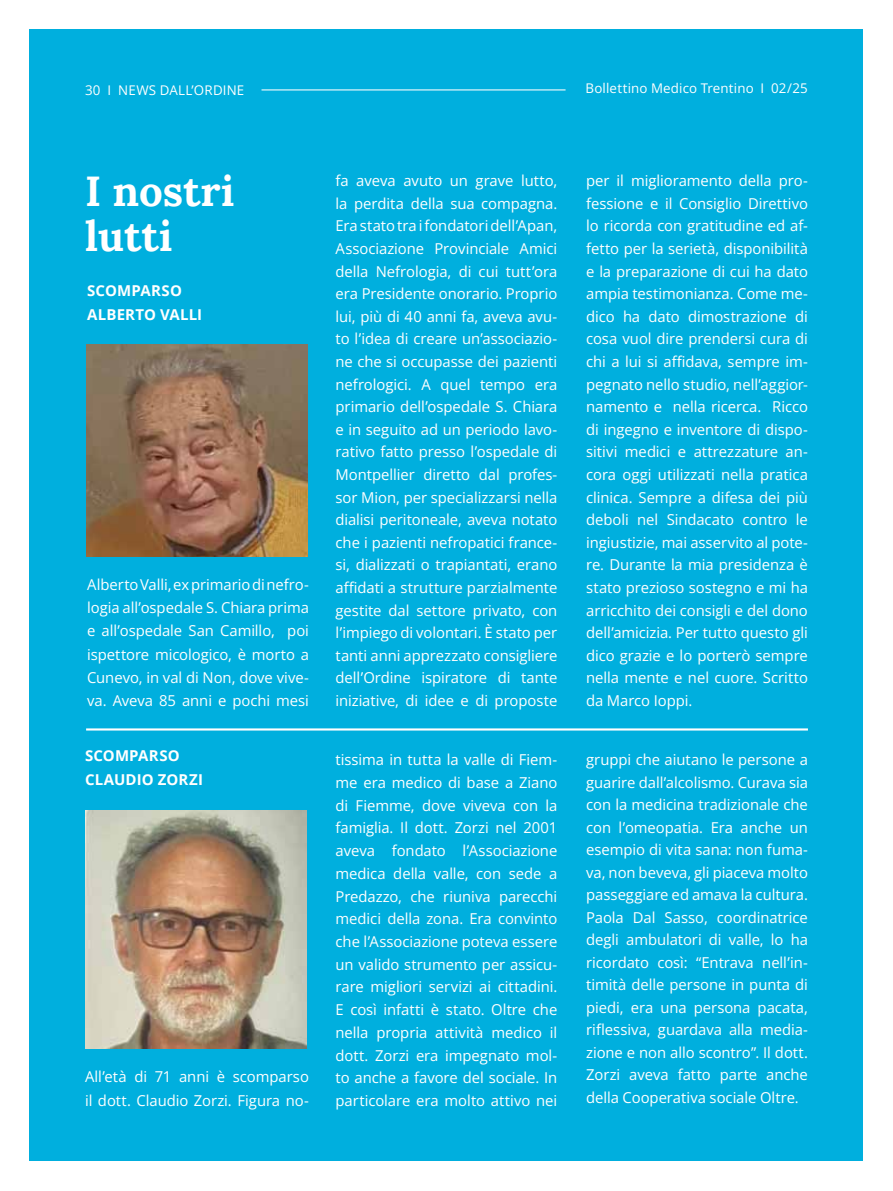
<style>
.page{position:relative;width:893px;height:1191px;background:#fff}
.page>*{position:absolute;margin:0;border:0;box-sizing:border-box;transform-origin:0 0}
.t1{font:700 42px/45px "Lora";color:#fff}
.t2{font:15px/22.6px "Open Sans";letter-spacing:-.005em;color:#fff;text-align:justify}
.t3{font:700 15px/23.2px "Open Sans";letter-spacing:.01em;color:#fff}
.t4{font:13.35px "Open Sans";letter-spacing:.01em;color:#fff}
</style>
<div class="page">
<div style="left:30px;top:30px;width:833px;height:1131px;background:#00afde"></div>
<hr style="left:261px;top:89px;width:305px;height:1px;background:#fff">
<img style="left:86px;top:344px;width:222px;height:212px">
<img style="left:85px;top:810px;width:222px;height:238px">
<hr style="left:86px;top:728px;width:722px;height:2px;background:#fff">
<p class="t4" style="left:85px;top:80px;width:161px">30 I NEWS DALL’ORDINE</p>
<p class="t4" style="left:586px;top:79px;width:224px">Bollettino Medico Trentino I 02/25</p>
<h1 class="t1" style="left:85px;top:165px;width:151px">I nostri lutti</h1>
<p class="t3" style="left:87px;top:279px;width:117px">SCOMPARSO<br>ALBERTO VALLI</p>
<p class="t2" style="left:87px;top:572px;width:223px;line-height:23.2px">Alberto Valli, ex primario di nefro&shy;logia all’ospedale S. Chiara prima e all’ospedale San Camillo, poi ispettore micologico, è morto a Cunevo, in val di Non, dove vive&shy;va. Aveva 85 anni e pochi mesi</p>
<p class="t3" style="left:85px;top:743px;width:120px;line-height:24.3px">SCOMPARSO<br>CLAUDIO ZORZI</p>
<p class="t2" style="left:85px;top:1063px;width:225px;line-height:24.3px">All’età di 71 anni è scomparso il dott. Claudio Zorzi. Figura no-</p>
<p class="t2" style="left:336px;top:169px;width:223px">fa aveva avuto un grave lutto, la perdita della sua compagna.<br>Era stato tra i fondatori dell’Apan, Associazione Provinciale Amici della Nefrologia, di cui tutt’ora era Presidente onorario. Proprio lui, più di 40 anni fa, aveva avu&shy;to l’idea di creare un’associazio&shy;ne che si occupasse dei pazienti nefrologici. A quel tempo era primario dell’ospedale S. Chiara e in seguito ad un periodo lavo&shy;rativo fatto presso l’ospedale di Montpellier diretto dal profes&shy;sor Mion, per specializzarsi nella dialisi peritoneale, aveva notato che i pazienti nefropatici france&shy;si, dializzati o trapiantati, erano affidati a strutture parzialmente gestite dal settore privato, con l’impiego di volontari. È stato per tanti anni apprezzato consigliere dell’Ordine ispiratore di tante iniziative, di idee e di proposte</p>
<p class="t2" style="left:586px;top:169px;width:223px">per il miglioramento della pro&shy;fessione e il Consiglio Direttivo lo ricorda con gratitudine ed af&shy;fetto per la serietà, disponibilità e la preparazione di cui ha dato ampia testimonianza. Come me&shy;dico ha dato dimostrazione di cosa vuol dire prendersi cura di chi a lui si affidava, sempre im&shy;pegnato nello studio, nell’aggior&shy;namento e nella ricerca. Ricco di ingegno e inventore di dispo&shy;sitivi medici e attrezzature an&shy;cora oggi utilizzati nella pratica clinica. Sempre a difesa dei più deboli nel Sindacato contro le ingiustizie, mai asservito al pote&shy;re. Durante la mia presidenza è stato prezioso sostegno e mi ha arricchito dei consigli e del dono dell’amicizia. Per tutto questo gli dico grazie e lo porterò sempre nella mente e nel cuore. Scritto da Marco Ioppi.</p>
<p class="t2" style="left:336px;top:748px;width:223px">tissima in tutta la valle di Fiem&shy;me era medico di base a Ziano di Fiemme, dove viveva con la famiglia. Il dott. Zorzi nel 2001 aveva fondato l’Associazione medica della valle, con sede a Predazzo, che riuniva parecchi medici della zona. Era convinto che l’Associazione poteva essere un valido strumento per assicu&shy;rare migliori servizi ai cittadini.<br>E così infatti è stato. Oltre che nella propria attività medico il dott. Zorzi era impegnato mol&shy;to anche a favore del sociale. In particolare era molto attivo nei</p>
<p class="t2" style="left:586px;top:748px;width:223px">gruppi che aiutano le persone a guarire dall’alcolismo. Curava sia con la medicina tradizionale che con l’omeopatia. Era anche un esempio di vita sana: non fuma&shy;va, non beveva, gli piaceva molto passeggiare ed amava la cultura.<br>Paola Dal Sasso, coordinatrice degli ambulatori di valle, lo ha ricordato così: “Entrava nell’in&shy;timità delle persone in punta di piedi, era una persona pacata, riflessiva, guardava alla media&shy;zione e non allo scontro”. Il dott.<br>Zorzi aveva fatto parte anche della Cooperativa sociale Oltre.</p>
</div>
